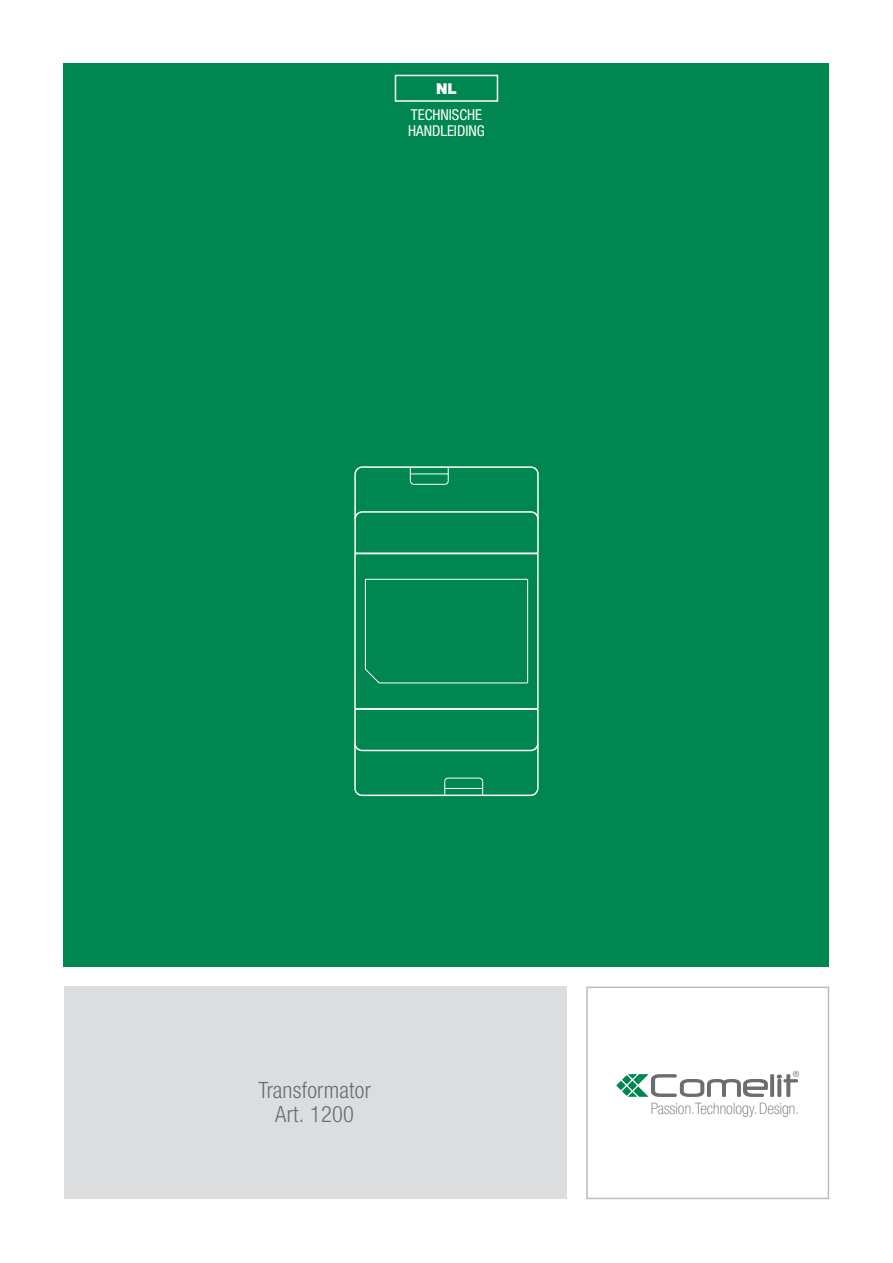
<style>
.page{position:relative;width:893px;height:1263px;background:#fff}
.page>*{position:absolute;margin:0;border:0;box-sizing:border-box;transform-origin:0 0}
.t1{font:300 condensed 22.5px/24px "Helvetica Neue LTW1 G";letter-spacing:.01em;color:#6c6d70;text-align:center}
.t2{font:100 condensed 15.75px "Helvetica Neue LTW1 G";letter-spacing:.005em;color:#6c6d70}
.t3{font:condensed 15px/16.5px "Helvetica Neue LTW1 G";color:#fff}
.t4{font:900 15px "Helvetica Neue LTW1 G";color:#fff}
</style>
<div class="page">
<div style="left:64px;top:986px;width:503px;height:213px;background:#dcdddf"></div>
<div style="left:64px;top:64px;width:765px;height:903px;background:#008751"></div>
<div style="left:395px;top:75px;width:103px;height:27px;border:2px solid #fff"></div>
<div style="left:586px;top:986px;width:243px;height:213px;border:2px solid #bcbdc0"></div>
<svg style="left:616px;top:1081px;width:10px;height:9px"></svg>
<svg style="left:622px;top:1086px;width:9px;height:10px"></svg>
<svg style="left:622px;top:1075px;width:9px;height:9px"></svg>
<svg style="left:628px;top:1071px;width:171px;height:26px"></svg>
<hr style="left:354px;top:553px;width:2px;height:156px;background:#fff">
<hr style="left:365px;top:579px;width:1px;height:90px;background:#fff">
<svg style="left:364px;top:668px;width:16px;height:16px"></svg>
<hr style="left:379px;top:682px;width:149px;height:1px;background:#fff">
<hr style="left:365px;top:579px;width:163px;height:1px;background:#fff">
<hr style="left:527px;top:579px;width:1px;height:104px;background:#fff">
<hr style="left:537px;top:553px;width:2px;height:156px;background:#fff">
<hr style="left:354px;top:709px;width:2px;height:79px;background:#fff">
<hr style="left:362px;top:794px;width:169px;height:2px;background:#fff">
<hr style="left:445px;top:788px;width:38px;height:1px;background:#fff">
<hr style="left:448px;top:778px;width:31px;height:1px;background:#fff">
<hr style="left:362px;top:750px;width:169px;height:1px;background:#fff">
<hr style="left:355px;top:708px;width:183px;height:2px;background:#fff">
<hr style="left:537px;top:709px;width:2px;height:79px;background:#fff">
<svg style="left:444px;top:777px;width:5px;height:18px"></svg>
<svg style="left:478px;top:777px;width:5px;height:18px"></svg>
<svg style="left:354px;top:787px;width:9px;height:10px"></svg>
<svg style="left:529px;top:787px;width:10px;height:10px"></svg>
<svg style="left:354px;top:742px;width:9px;height:10px"></svg>
<svg style="left:529px;top:742px;width:10px;height:10px"></svg>
<hr style="left:355px;top:553px;width:183px;height:1px;background:#fff">
<hr style="left:537px;top:474px;width:2px;height:79px;background:#fff">
<hr style="left:362px;top:466px;width:169px;height:2px;background:#fff">
<hr style="left:410px;top:474px;width:38px;height:1px;background:#fff">
<hr style="left:414px;top:484px;width:31px;height:1px;background:#fff">
<hr style="left:362px;top:511px;width:169px;height:2px;background:#fff">
<hr style="left:354px;top:474px;width:2px;height:79px;background:#fff">
<svg style="left:444px;top:467px;width:5px;height:18px"></svg>
<svg style="left:410px;top:467px;width:5px;height:18px"></svg>
<svg style="left:529px;top:466px;width:10px;height:9px"></svg>
<svg style="left:354px;top:466px;width:10px;height:9px"></svg>
<svg style="left:529px;top:510px;width:10px;height:10px"></svg>
<svg style="left:354px;top:510px;width:10px;height:10px"></svg>
<p class="t4" style="left:436px;top:79px;width:22px">NL</p>
<p class="t3" style="left:408px;top:106px;width:78px">TECHNISCHE<br>HANDLEIDING</p>
<h1 class="t1" style="left:258px;top:1078px;width:114px">Transformator<br>Art. 1200</h1>
<p class="t2" style="left:651px;top:1100px;width:150px">Passion.Technology.Design.</p>
</div>
